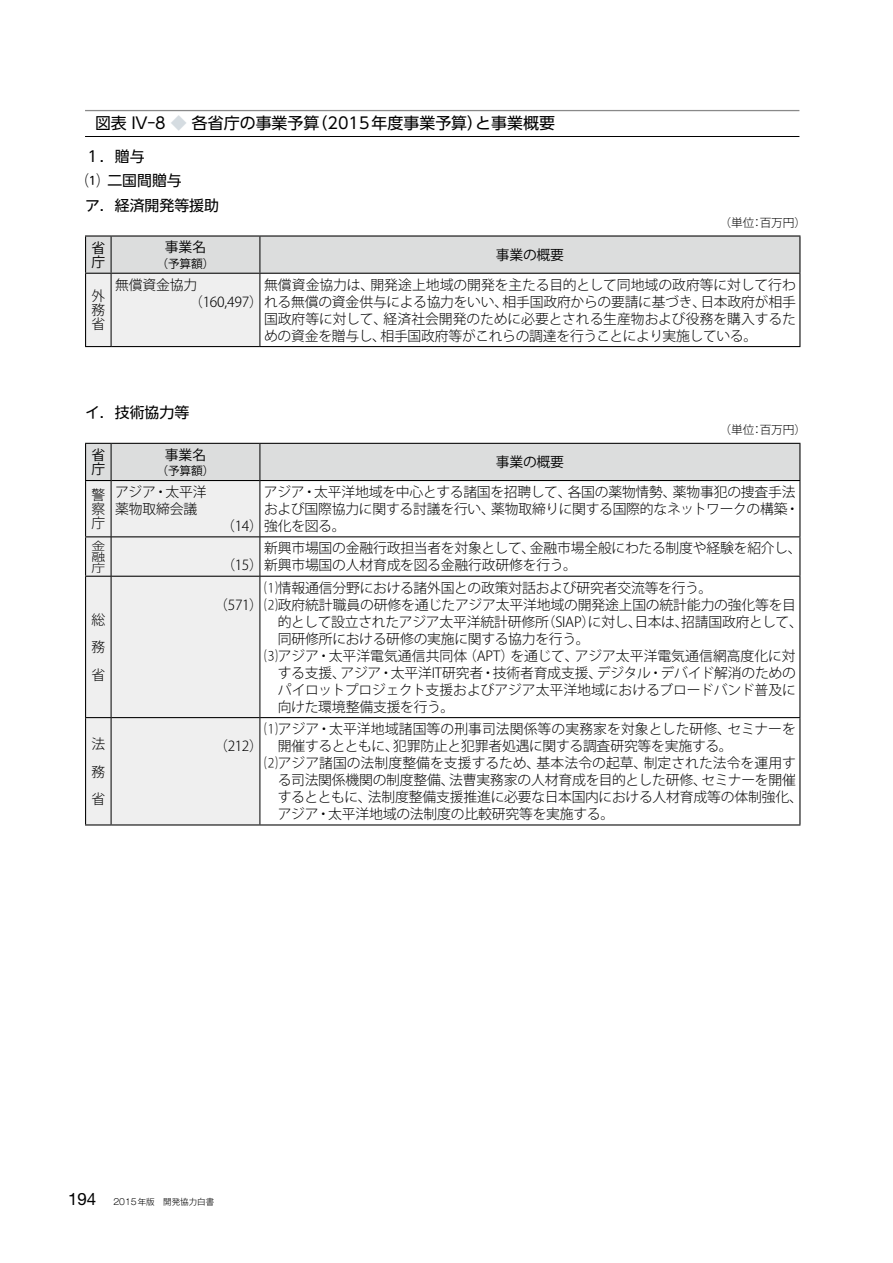
<style>
.page{position:relative;width:893px;height:1263px;background:#fff}
.page>*{position:absolute;margin:0;border:0;box-sizing:border-box;transform-origin:0 0}
.t1{font:15.9px "UD Shin Go Pro";color:#000}
.t2{font:14.85px/24.5px "UD Shin Go NT Pro";color:#000}
.t3{font:300 13.8px/17px "Koz Go Pro";letter-spacing:-.015em;color:#000;text-align:justify}
.t4{font:300 13.8px "Koz Go Pro";letter-spacing:.005em;color:#000}
.t5{font:13.8px/13.6px "Koz Go Pro";letter-spacing:-.01em;color:#000}
.t6{font:300 11.7px "Koz Go Pro";letter-spacing:-.01em;color:#000}
.t7{font:11.7px "Koz Go Pro";letter-spacing:-.01em;color:#000}
.t8{font:300 11.1px/10.9px "Koz Go Pro";color:#000;text-align:justify;scale:1.25 1}
.t9{font:300 8.55px "Gothic MB101 Pro";color:#000}
.s1{color:#d5dce1}
.s2{font-family:"Helvetica Neue";font-weight:400;font-size:16.95px}
</style>
<div class="page">
<svg style="left:85px;top:110px;width:716px;height:716px"></svg>
<p class="t1" style="left:95px;top:110px;width:461px">図表 IV-8 <span class="s1">◆</span> 各省庁の事業予算（2015年度事業予算）と事業概要</p>
<p class="t2" style="left:85px;top:144px;width:135px">１．贈与<br>⑴ 二国間贈与<br>ア．経済開発等援助</p>
<p class="t5" style="left:91px;top:241px;width:15px">省庁</p>
<p class="t5" style="left:165px;top:241px;width:43px">事業名</p>
<p class="t7" style="left:156px;top:256px;width:59px">（予算額）</p>
<p class="t5" style="left:496px;top:248px;width:70px">事業の概要</p>
<p class="t6" style="left:719px;top:215px;width:88px">（単位：百万円）</p>
<p class="t3" style="left:264px;top:276px;width:533px">無償資金協力は､開発途上地域の開発を主たる目的として同地域の政府等に対して行わ</p>
<p class="t3" style="left:264px;top:310px;width:533px">国政府等に対して､経済社会開発のために必要とされる生産物および役務を購入するための資金を贈与し､相手国政府等がこれらの調達を行うことにより実施している。</p>
<p class="t3" style="left:91px;top:289px;width:15px;line-height:13.8px">外務省</p>
<p class="t3" style="left:189px;top:276px;width:608px;text-indent:-74px">無償資金協力<br>（160,497）れる無償の資金供与による協力をいい､相手国政府からの要請に基づき､日本政府が相手</p>
<p class="t2" style="left:85px;top:400px;width:106px">イ．技術協力等</p>
<p class="t5" style="left:91px;top:449px;width:15px">省庁</p>
<p class="t5" style="left:165px;top:448px;width:43px">事業名</p>
<p class="t7" style="left:156px;top:463px;width:59px">（予算額）</p>
<p class="t3" style="left:91px;top:488px;width:15px;line-height:13.6px">警察庁</p>
<p class="t3" style="left:115px;top:483px;width:93px">アジア・太平洋薬物取締会議</p>
<p class="t8" style="left:91px;top:540px;width:12px">金融庁</p>
<p class="t3" style="left:91px;top:606px;width:15px;line-height:27.5px">総務省</p>
<p class="t5" style="left:496px;top:456px;width:70px">事業の概要</p>
<p class="t6" style="left:719px;top:422px;width:88px">（単位：百万円）</p>
<p class="t3" style="left:264px;top:483px;width:537px">アジア・太平洋地域を中心とする諸国を招聘して、各国の薬物情勢、薬物事犯の捜査手法および国際協力に関する討議を行い、薬物取締りに関する国際的なネットワークの構築・</p>
<p class="t3" style="left:221px;top:517px;width:126px">（14）強化を図る。</p>
<p class="t3" style="left:264px;top:540px;width:539px">新興市場国の金融行政担当者を対象として、金融市場全般にわたる制度や経験を紹介し、</p>
<p class="t3" style="left:221px;top:557px;width:357px">（15）新興市場国の人材育成を図る金融行政研修を行う。</p>
<p class="t3" style="left:264px;top:579px;width:450px">⑴情報通信分野における諸外国との政策対話および研究者交流等を行う。</p>
<p class="t3" style="left:278px;top:613px;width:527px">的として設立されたアジア太平洋統計研修所（SIAP）に対し、日本は、招請国政府として、</p>
<p class="t3" style="left:278px;top:630px;width:313px">同研修所における研修の実施に関する協力を行う。</p>
<p class="t3" style="left:264px;top:647px;width:533px">⑶アジア・太平洋電気通信共同体（APT）を通じて、アジア太平洋電気通信網高度化に対</p>
<p class="t3" style="left:278px;top:664px;width:519px">する支援、アジア・太平洋IT研究者・技術者育成支援、デジタル・デバイド解消のための</p>
<p class="t3" style="left:278px;top:681px;width:519px">パイロットプロジェクト支援およびアジア太平洋地域におけるブロードバンド普及に</p>
<p class="t3" style="left:278px;top:698px;width:178px">向けた環境整備支援を行う。</p>
<p class="t3" style="left:214px;top:596px;width:583px">（571）⑵政府統計職員の研修を通じたアジア太平洋地域の開発途上国の統計能力の強化等を目</p>
<p class="t3" style="left:91px;top:730px;width:15px;line-height:27.5px">法務省</p>
<p class="t3" style="left:214px;top:737px;width:50px">（212）</p>
<p class="t4" style="left:264px;top:720px;width:533px">⑴アジア・太平洋地域諸国等の刑事司法関係等の実務家を対象とした研修、セミナーを</p>
<p class="t3" style="left:278px;top:737px;width:456px">開催するとともに、犯罪防止と犯罪者処遇に関する調査研究等を実施する。</p>
<p class="t3" style="left:264px;top:755px;width:533px">⑵アジア諸国の法制度整備を支援するため、基本法令の起草、制定された法令を運用す</p>
<p class="t3" style="left:278px;top:772px;width:519px">る司法関係機関の制度整備、法曹実務家の人材育成を目的とした研修、セミナーを開催</p>
<p class="t3" style="left:278px;top:789px;width:527px">するとともに、法制度整備支援推進に必要な日本国内における人材育成等の体制強化、</p>
<p class="t3" style="left:278px;top:806px;width:338px">アジア・太平洋地域の法制度の比較研究等を実施する。</p>
<p class="t9" style="left:68px;top:1195px;width:148px"><span class="s2">194</span>　　2015年版　開発協力白書</p>
</div>
